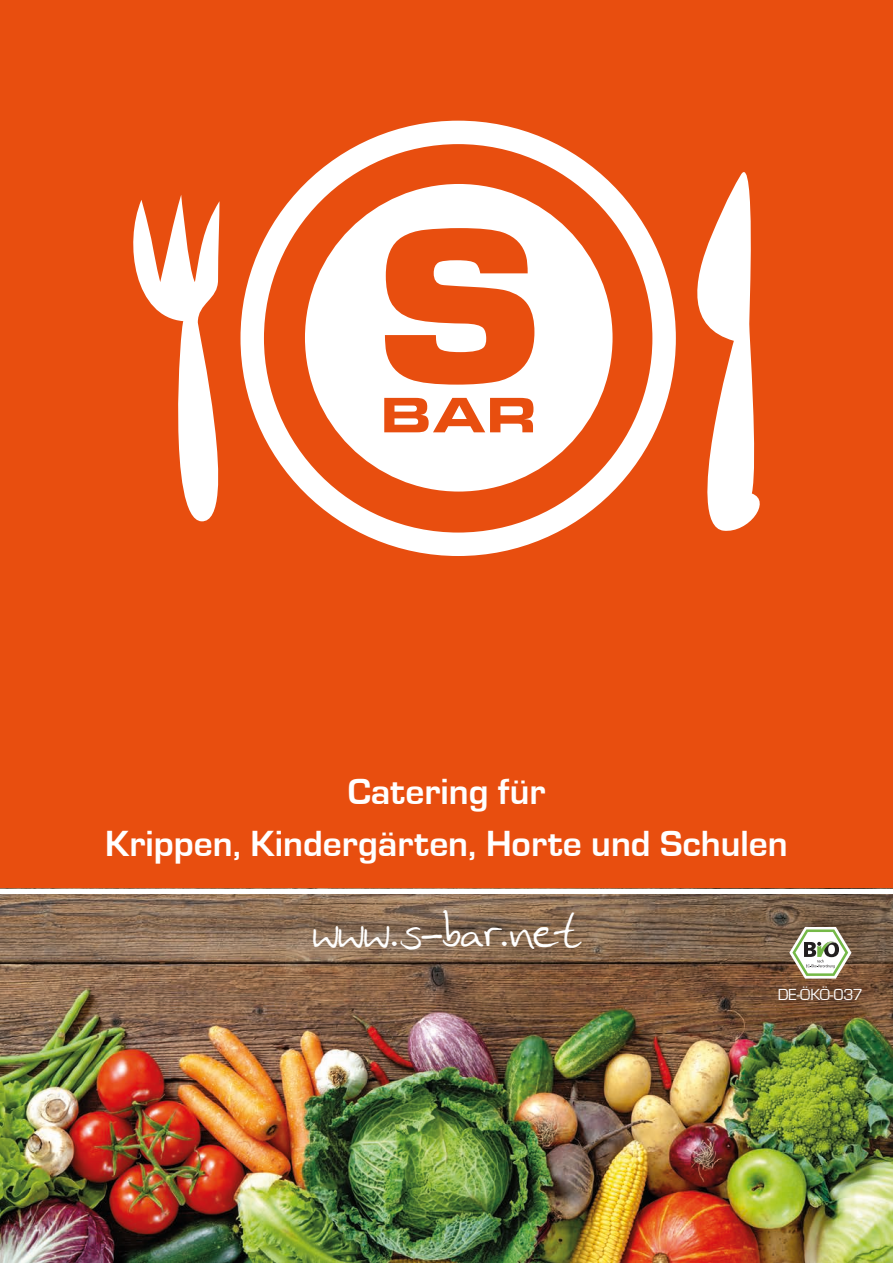
<style>
.page{position:relative;width:893px;height:1263px;background:#e84e0f}
.page>*{position:absolute;margin:0;border:0;box-sizing:border-box;transform-origin:0 0}
.t1{font:39px "Anke Hand";color:#fff}
.t2{font:700 37.5px/52.5px "Eurostile Becker";color:#fff;text-align:center}
.t3{font:16.5px "Eurostile Becker";color:#fff}
</style>
<div class="page">
<svg style="left:133px;top:195px;width:87px;height:327px"></svg>
<svg style="left:697px;top:172px;width:63px;height:359px"></svg>
<svg style="left:240px;top:121px;width:436px;height:435px"></svg>
<img style="left:0;top:889px;width:893px;height:374px">
<svg style="left:789px;top:927px;width:62px;height:51px;background:#b3b59e"></svg>
<hr style="left:0;top:890px;width:893px;height:4px;background:#fff">
<p class="t2" style="left:105px;top:765px;width:684px">Catering für<br>Krippen, Kindergärten, Horte und Schulen</p>
<p class="t1" style="left:313px;top:910px;width:268px">www.s-bar.net</p>
<p class="t3" style="left:778px;top:985px;width:87px">DE-ÖKÖ-037</p>
</div>
